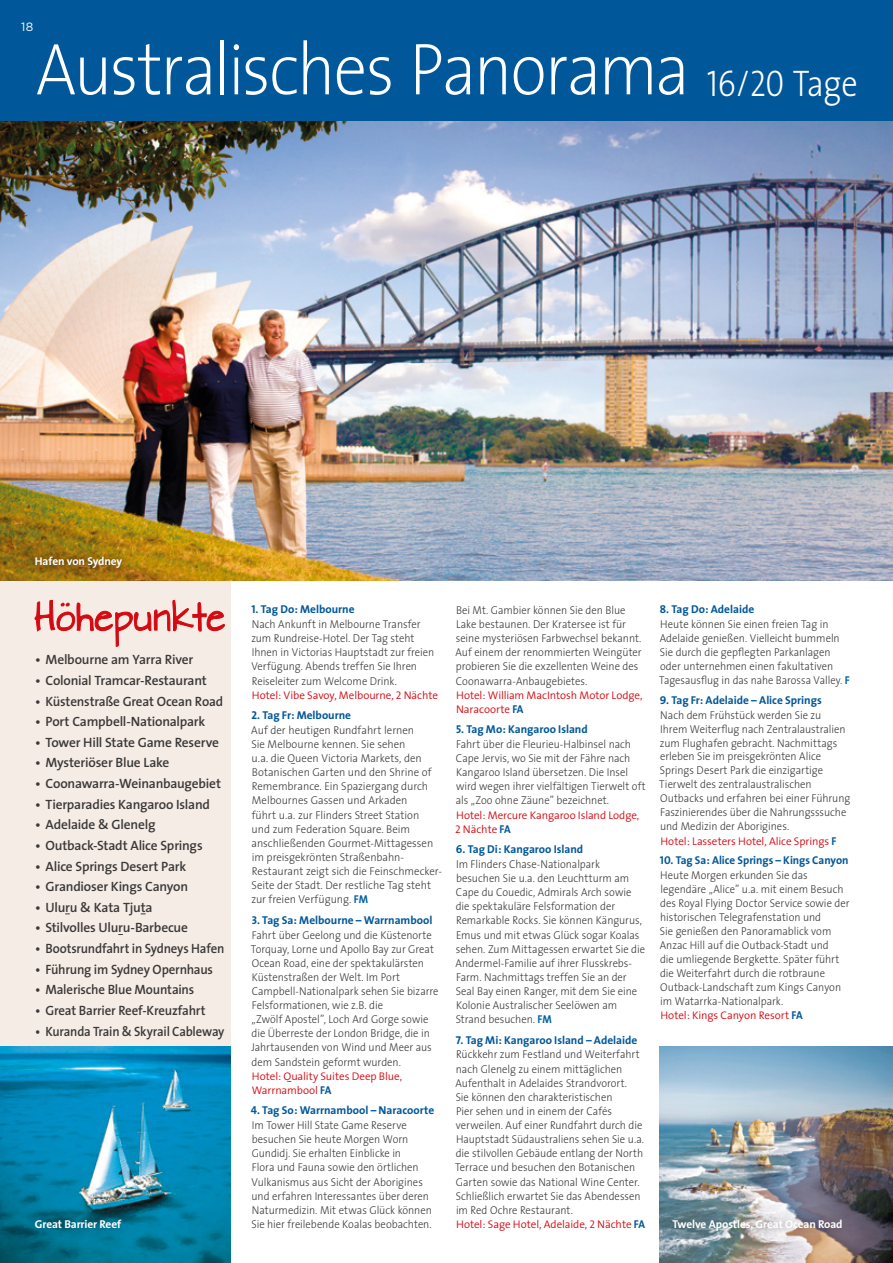
<style>
.page{position:relative;width:893px;height:1263px;background:#fff}
.page>*{position:absolute;margin:0;border:0;box-sizing:border-box;transform-origin:0 0}
.t1{font:200 73.95px "The Sans";letter-spacing:-.035em;color:#fff;scale:.9 1}
.t2{font:600 13.5px "The Sans";letter-spacing:-.015em;color:#3a3938}
.t3{font:600 13.5px "The Sans";letter-spacing:-.015em;color:#3a3938;scale:.96 1}
.t4{font:600 13.5px "The Sans";letter-spacing:-.015em;color:#3a3938;scale:.94 1}
.t5{font:12px "Gotham";color:#fff}
.t6{font:300 11.4px/14.2px "The Sans";color:#3a3938;scale:.93 1}
.t7{font:300 11.4px/14.1px "The Sans";color:#3a3938;scale:.95 1}
.t8{font:700 11.4px "The Sans";letter-spacing:-.01em;color:#fff}
.t9{font:700 11.4px "The Sans";letter-spacing:-.005em;color:#005799}
.t10{font:300 11.1px/14.1px "The Sans";letter-spacing:-.005em;color:#d50911}
.s1{font-family:"The Sans Light Caps";font-weight:400;font-size:37.2px}
.s2{font-weight:300;font-size:37.2px}
.s3{font-family:"The Sans Bold Caps";font-weight:400;color:#005799}
.s4{font-weight:700;color:#005799}
.s5{font-family:"The Sans Semi Light Caps";font-weight:400}
.s6{font-weight:700;color:#0062a1}
.s7{font-weight:700;font-size:11.4px;color:#005799}
</style>
<div class="page">
<div style="left:0;top:0;width:893px;height:121px;background:#005799"></div>
<div style="left:0;top:580px;width:230px;height:683px;background:#f6ece6"></div>
<img style="left:660px;top:1046px;width:233px;height:217px">
<div style="left:662px;top:1208px;width:191px;height:33px;background:#000;opacity:.18"></div>
<svg style="left:35px;top:599px;width:190px;height:47px"></svg>
<img style="left:0;top:121px;width:893px;height:459px">
<div style="left:24px;top:545px;width:109px;height:33px;background:#000;opacity:.75"></div>
<img style="left:0;top:1046px;width:230px;height:217px">
<div style="left:24px;top:1208px;width:109px;height:31px;background:#000;opacity:.18"></div>
<p class="t5" style="left:21px;top:20px;width:14px">18</p>
<h1 class="t1" style="left:36px;top:8px;width:915px">Australisches Panorama <span class="s1">16/20</span> <span class="s2">Tage</span></h1>
<p class="t8" style="left:35px;top:552px;width:89px">Hafen von Sydney</p>
<p class="t2" style="left:35px;top:648px;width:160px">• Melbourne am Yarra River</p>
<p class="t2" style="left:35px;top:669px;width:173px">• Colonial Tramcar-Restaurant</p>
<p class="t2" style="left:35px;top:690px;width:190px">• Küstenstraße Great Ocean Road</p>
<p class="t2" style="left:35px;top:710px;width:172px">• Port Campbell-Nationalpark</p>
<p class="t2" style="left:35px;top:731px;width:186px">• Tower Hill State Game Reserve</p>
<p class="t2" style="left:35px;top:752px;width:136px">• Mysteriöser Blue Lake</p>
<p class="t2" style="left:35px;top:772px;width:188px">• Coonawarra-Weinanbaugebiet</p>
<p class="t2" style="left:35px;top:793px;width:177px">• Tierparadies Kangaroo Island</p>
<p class="t2" style="left:35px;top:813px;width:122px">• Adelaide &amp; Glenelg</p>
<p class="t2" style="left:35px;top:834px;width:169px">• Outback-Stadt Alice Springs</p>
<p class="t2" style="left:35px;top:855px;width:153px">• Alice Springs Desert Park</p>
<p class="t2" style="left:35px;top:875px;width:155px">• Grandioser Kings Canyon</p>
<p class="t2" style="left:35px;top:896px;width:119px">• Uluru &amp; Kata Tjuta</p>
<p class="t2" style="left:35px;top:917px;width:155px">• Stilvolles Uluru-Barbecue</p>
<p class="t3" style="left:35px;top:937px;width:199px">• Bootsrundfahrt in Sydneys Hafen</p>
<p class="t3" style="left:35px;top:958px;width:187px">• Führung im Sydney Opernhaus</p>
<p class="t3" style="left:35px;top:978px;width:167px">• Malerische Blue Mountains</p>
<p class="t3" style="left:35px;top:999px;width:179px">• Great Barrier Reef-Kreuzfahrt</p>
<p class="t4" style="left:35px;top:1020px;width:203px">• Kuranda Train &amp; Skyrail Cableway</p>
<p class="t8" style="left:35px;top:1214px;width:88px">Great Barrier Reef</p>
<p class="t6" style="left:251px;top:602px;width:198px"><span class="s3">1.</span> <span class="s4">Tag Do: Melbourne<br></span>Nach Ankunft in Melbourne Transfer zum Rundreise-Hotel. Der Tag steht Ihnen in Victorias Hauptstadt zur freien Verfügung. Abends treffen Sie Ihren Reiseleiter zum Welcome Drink.</p>
<p class="t10" style="left:252px;top:688px;width:188px">Hotel: Vibe Savoy, Melbourne, <span class="s5">2</span> Nächte</p>
<p class="t7" style="left:251px;top:708px;width:202px"><span class="s3">2</span><span class="s4">. Tag Fr: Melbourne<br></span>Auf der heutigen Rundfahrt lernen<br>Sie Melbourne kennen. Sie sehen<br>u.a. die Queen Victoria Markets, den Botanischen Garten und den Shrine of Remembrance. Ein Spaziergang durch Melbournes Gassen und Arkaden<br>führt u.a. zur Flinders Street Station<br>und zum Federation Square. Beim anschließenden Gourmet-Mittagessen im preisgekrönten Straßenbahn-Restaurant zeigt sich die Feinschmecker-Seite der Stadt. Der restliche Tag steht zur freien Verfügung. <span class="s6">FM</span></p>
<p class="t6" style="left:251px;top:912px;width:203px"><span class="s3">3</span><span class="s4">. Tag Sa: Melbourne – Warrnambool </span>Fahrt über Geelong und die Küstenorte Torquay, Lorne und Apollo Bay zur Great Ocean Road, eine der spektakulärsten Küstenstraßen der Welt. Im Port Campbell-Nationalpark sehen Sie bizarre Felsformationen, wie z.B. die<br>„Zwölf Apostel”, Loch Ard Gorge sowie die Überreste der London Bridge, die in Jahrtausenden von Wind und Meer aus dem Sandstein geformt wurden.</p>
<p class="t10" style="left:252px;top:1069px;width:152px">Hotel: Quality Suites Deep Blue,<br>Warrnambool <span class="s7">FA</span></p>
<p class="t6" style="left:251px;top:1103px;width:199px"><span class="s3">4</span><span class="s4">. Tag So: Warrnambool – Naracoorte </span>Im Tower Hill State Game Reserve besuchen Sie heute Morgen Worn Gundidj. Sie erhalten Einblicke in<br>Flora und Fauna sowie den örtlichen Vulkanismus aus Sicht der Aborigines und erfahren Interessantes über deren Naturmedizin. Mit etwas Glück können Sie hier freilebende Koalas beobachten.</p>
<p class="t6" style="left:455px;top:603px;width:202px">Bei Mt. Gambier können Sie den Blue Lake bestaunen. Der Kratersee ist für seine mysteriösen Farbwechsel bekannt.<br>Auf einem der renommierten Weingüter probieren Sie die exzellenten Weine des Coonawarra-Anbaugebietes.</p>
<p class="t10" style="left:456px;top:688px;width:188px">Hotel: William MacIntosh Motor Lodge,<br>Naracoorte <span class="s7">FA</span></p>
<p class="t6" style="left:456px;top:722px;width:206px"><span class="s3">5</span><span class="s4">. Tag Mo: Kangaroo Island<br></span>Fahrt über die Fleurieu-Halbinsel nach Cape Jervis, wo Sie mit der Fähre nach Kangaroo Island übersetzen. Die Insel wird wegen ihrer vielfältigen Tierwelt oft als „Zoo ohne Zäune” bezeichnet.</p>
<p class="t10" style="left:455px;top:808px;width:186px">Hotel: Mercure Kangaroo Island Lodge,<br><span class="s5">2</span> Nächte <span class="s7">FA</span></p>
<p class="t9" style="left:456px;top:840px;width:129px">6. Tag Di: Kangaroo Island</p>
<p class="t6" style="left:456px;top:857px;width:205px">Im Flinders Chase-Nationalpark besuchen Sie u.a. den Leuchtturm am Cape du Couedic, Admirals Arch sowie die spektakuläre Felsformation der Remarkable Rocks. Sie können Kängurus, Emus und mit etwas Glück sogar Koalas sehen. Zum Mittagessen erwartet Sie die Andermel-Familie auf ihrer Flusskrebs-Farm. Nachmittags treffen Sie an der Seal Bay einen Ranger, mit dem Sie eine Kolonie Australischer Seelöwen am Strand besuchen. <span class="s6">FM</span></p>
<p class="t6" style="left:455px;top:1032px;width:205px"><span class="s3">7</span><span class="s4">. Tag Mi: Kangaroo Island – Adelaide </span>Rückkehr zum Festland und Weiterfahrt nach Glenelg zu einem mittäglichen Aufenthalt in Adelaides Strandvorort.<br>Sie können den charakteristischen<br>Pier sehen und in einem der Cafés verweilen. Auf einer Rundfahrt durch die Hauptstadt Südaustraliens sehen Sie u.a. die stilvollen Gebäude entlang der North Terrace und besuchen den Botanischen Garten sowie das National Wine Center.<br>Schließlich erwartet Sie das Abendessen im Red Ochre Restaurant.</p>
<p class="t10" style="left:456px;top:1217px;width:190px">Hotel: Sage Hotel, Adelaide, <span class="s5">2</span> Nächte <span class="s7">FA</span></p>
<p class="t6" style="left:659px;top:602px;width:206px"><span class="s3">8</span><span class="s4">. Tag Do: Adelaide<br></span>Heute können Sie einen freien Tag in Adelaide genießen. Vielleicht bummeln Sie durch die gepflegten Parkanlagen oder unternehmen einen fakultativen Tagesausflug in das nahe Barossa Valley. <span class="s6">F</span></p>
<p class="t6" style="left:659px;top:693px;width:207px"><span class="s3">9</span><span class="s4">. Tag Fr: Adelaide – Alice Springs<br></span>Nach dem Frühstück werden Sie zu Ihrem Weiterflug nach Zentralaustralien zum Flughafen gebracht. Nachmittags erleben Sie im preisgekrönten Alice Springs Desert Park die einzigartige Tierwelt des zentralaustralischen Outbacks und erfahren bei einer Führung Faszinierendes über die Nahrungsssuche und Medizin der Aborigines.</p>
<p class="t10" style="left:660px;top:833px;width:177px">Hotel: Lasseters Hotel, Alice Springs <span class="s7">F</span></p>
<p class="t6" style="left:660px;top:853px;width:206px"><span class="s3">10</span><span class="s4">. Tag Sa: Alice Springs – Kings Canyon </span>Heute Morgen erkunden Sie das legendäre „Alice” u.a. mit einem Besuch des Royal Flying Doctor Service sowie der historischen Telegrafenstation und<br>Sie genießen den Panoramablick vom Anzac Hill auf die Outback-Stadt und<br>die umliegende Bergkette. Später führt die Weiterfahrt durch die rotbraune Outback-Landschaft zum Kings Canyon im Watarrka-Nationalpark.</p>
<p class="t10" style="left:660px;top:1008px;width:144px">Hotel: Kings Canyon Resort <span class="s7">FA</span></p>
<p class="t8" style="left:672px;top:1214px;width:172px">Twelve Apostles, Great Ocean Road</p>
</div>
